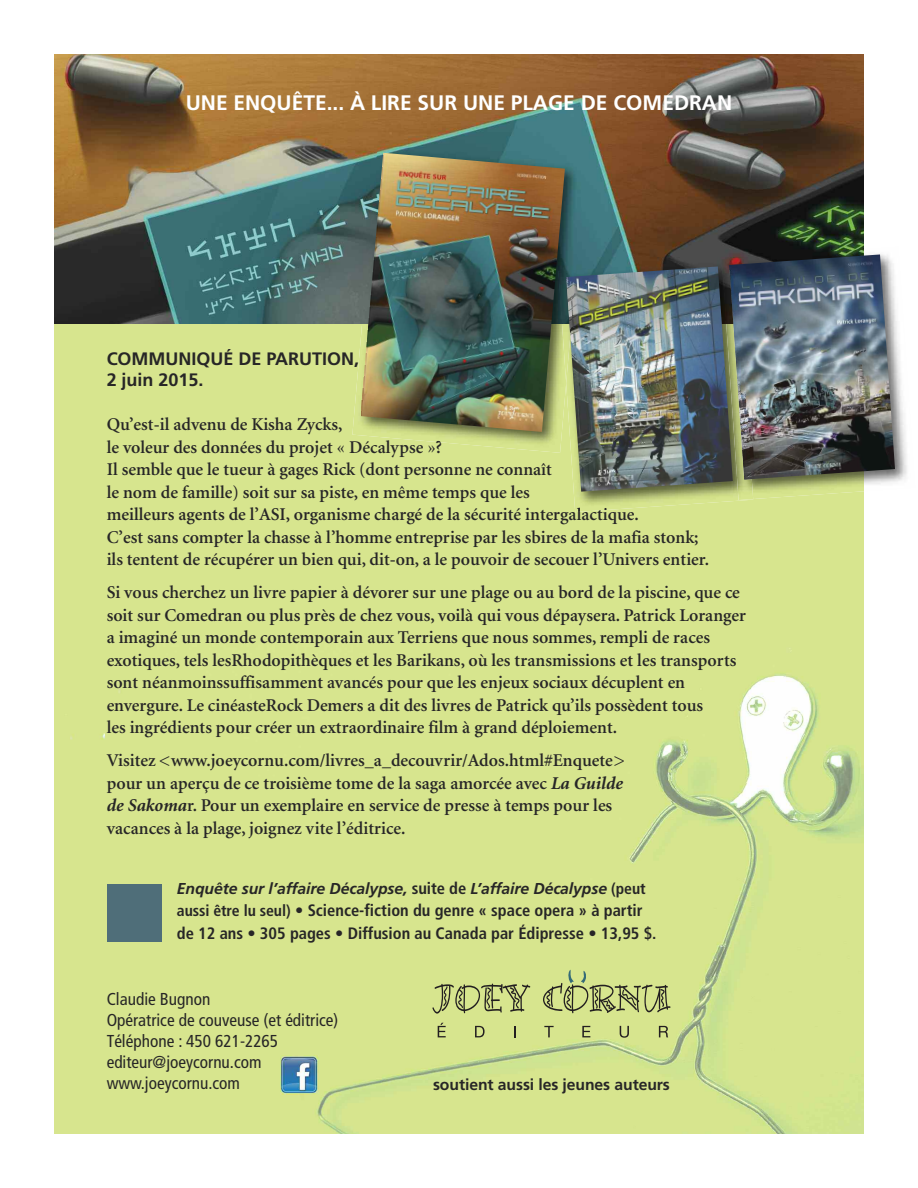
<style>
.page{position:relative;width:918px;height:1188px;background:#fff}
.page>*{position:absolute;margin:0;border:0;box-sizing:border-box;transform-origin:0 0}
.t1{font:700 21px "Frutiger";color:#fff}
.t2{font:600 18px/22.5px "Minion";color:#272627}
.t3{font:700 18px/21.6px "Frutiger";color:#272627}
.t4{font:condensed 17.25px/21px "Frutiger";color:#272627}
.t5{font:700 condensed 16.5px/22.5px "Frutiger";color:#272627}
.t6{font:italic 700 15.75px "Frutiger";letter-spacing:-.005em;color:#272627}
.t7{font:700 15.75px "Frutiger";letter-spacing:-.005em;color:#272627}
.s1{font-weight:700;font-style:italic}
.s2{font-style:normal;font-stretch:condensed;font-size:16.5px}
.s3{font-style:normal;font-stretch:condensed}
.s4{font-size:15.75px}
</style>
<div class="page">
<div style="left:54px;top:324px;width:810px;height:810px;background:#d7e58e"></div>
<img style="left:54px;top:54px;width:810px;height:270px">
<div style="left:107px;top:884px;width:54px;height:58px;background:#4f6e79"></div>
<svg style="left:432px;top:984px;width:98px;height:30px;background:#adb774"></svg>
<svg style="left:438px;top:1023px;width:8px;height:14px"></svg>
<svg style="left:475px;top:1026px;width:10px;height:11px"></svg>
<svg style="left:514px;top:1026px;width:2px;height:11px"></svg>
<svg style="left:544px;top:1026px;width:10px;height:11px"></svg>
<svg style="left:582px;top:1026px;width:8px;height:11px"></svg>
<svg style="left:620px;top:1026px;width:9px;height:12px"></svg>
<svg style="left:659px;top:1026px;width:9px;height:11px"></svg>
<svg style="left:543px;top:970px;width:127px;height:43px;background:#b5c17a"></svg>
<img style="left:864px;top:309px;width:43px;height:175px">
<img style="left:753px;top:480px;width:111px;height:19px">
<img style="left:722px;top:249px;width:142px;height:10px">
<img style="left:729px;top:254px;width:166px;height:226px">
<img style="left:566px;top:492px;width:187px;height:20px">
<img style="left:585px;top:260px;width:137px;height:6px">
<img style="left:726px;top:324px;width:27px;height:176px">
<img style="left:722px;top:259px;width:15px;height:7px">
<img style="left:729px;top:265px;width:23px;height:215px">
<img style="left:566px;top:266px;width:167px;height:226px">
<img style="left:352px;top:324px;width:214px;height:129px">
<img style="left:362px;top:145px;width:223px;height:179px">
<img style="left:564px;top:324px;width:6px;height:59px">
<img style="left:564px;top:270px;width:12px;height:54px">
<img style="left:566px;top:276px;width:10px;height:60px">
<img style="left:361px;top:153px;width:203px;height:279px">
<img style="left:281px;top:1055px;width:38px;height:39px">
<p class="t1" style="left:186px;top:94px;width:548px">UNE ENQUÊTE... À LIRE SUR UNE PLAGE DE COMEDRAN</p>
<p class="t3" style="left:107px;top:349px;width:254px">COMMUNIQUÉ DE PARUTION,<br>2 juin 2015.</p>
<p class="t2" style="left:107px;top:415px;width:604px">Qu’est-il advenu de Kisha Zycks,<br>le voleur des données du projet « Décalypse »?<br>Il semble que le tueur à gages Rick (dont personne ne connaît<br>le nom de famille) soit sur sa piste, en même temps que les<br>meilleurs agents de l’ASI, organisme chargé de la sécurité intergalactique.<br>C’est sans compter la chasse à l’homme entreprise par les sbires de la mafia stonk; ils tentent de récupérer un bien qui, dit-on, a le pouvoir de secouer l’Univers entier.</p>
<p class="t2" style="left:107px;top:583px;width:641px">Si vous cherchez un livre papier à dévorer sur une plage ou au bord de la piscine, que ce soit sur Comedran ou plus près de chez vous, voilà qui vous dépaysera. Patrick Loranger a imaginé un monde contemporain aux Terriens que nous sommes, rempli de races exotiques, tels lesRhodopithèques et les Barikans, où les transmissions et les transports sont néanmoinssuffisamment avancés pour que les enjeux sociaux décuplent en envergure. Le cinéasteRock Demers a dit des livres de Patrick qu’ils possèdent tous<br>les ingrédients pour créer un extraordinaire film à grand déploiement.</p>
<p class="t2" style="left:107px;top:751px;width:519px">Visitez &lt;www.joeycornu.com/livres_a_decouvrir/Ados.html#Enquete&gt; pour un aperçu de ce troisième tome de la saga amorcée avec <span class="s1">La Guilde de Sakoma</span>r. Pour un exemplaire en service de presse à temps pour les vacances à la plage, joignez vite l’éditrice.</p>
<p class="t6" style="left:177px;top:882px;width:470px">Enquête sur l’affaire Décalypse, <span class="s2">suite de</span> L’affaire Décalypse <span class="s3">(peut</span></p>
<p class="t5" style="left:177px;top:901px;width:481px"><span class="s4">aussi être lu seul)</span> • Science-fiction du genre « space opera » à partir de 12 ans • 305 pages • Diffusion au Canada par Édipresse • 13,95 $.</p>
<p class="t4" style="left:107px;top:990px;width:233px">Claudie Bugnon<br>Opératrice de couveuse (et éditrice)<br>Téléphone : 450 621-2265 editeur@joeycornu.com www.joeycornu.com</p>
<p class="t7" style="left:433px;top:1078px;width:238px">soutient aussi les jeunes auteurs</p>
</div>
